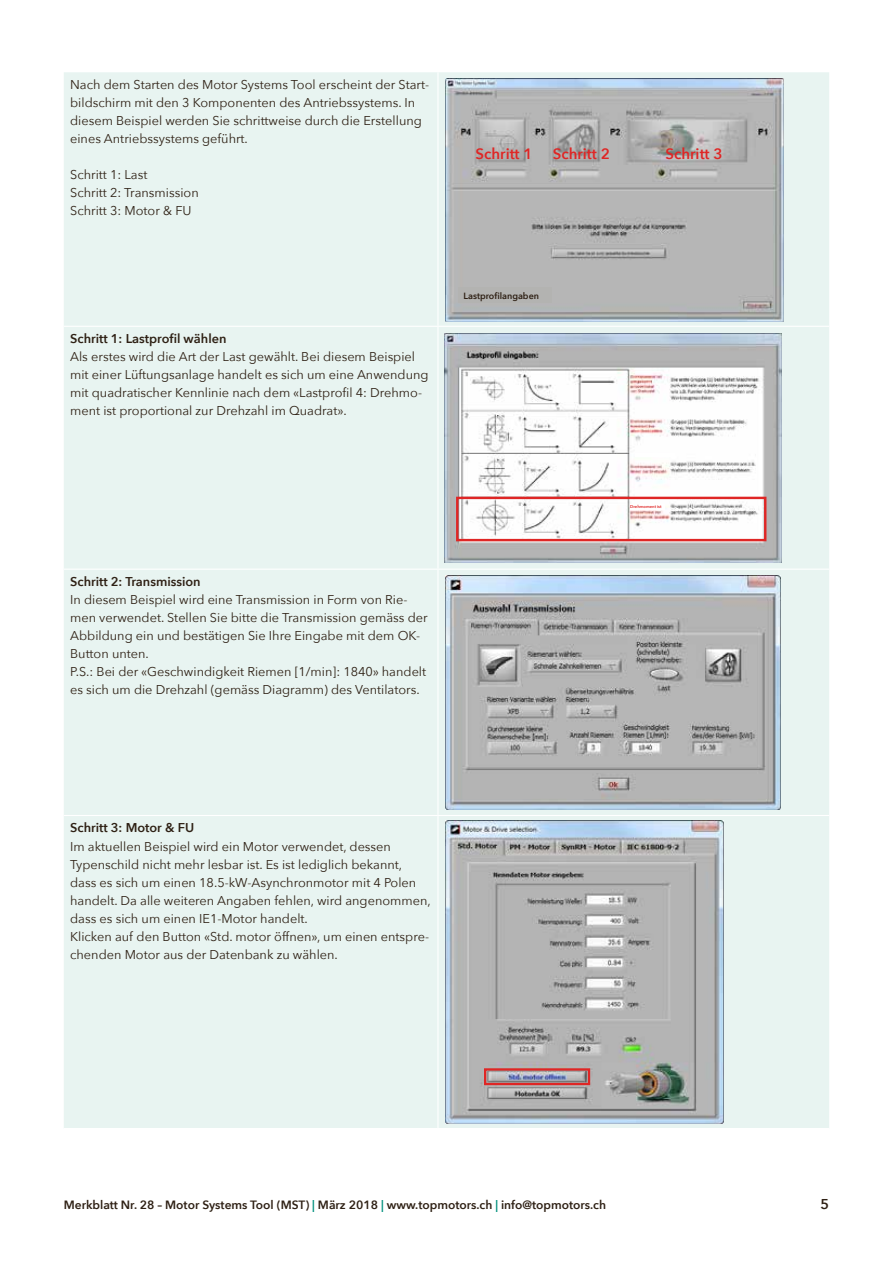
<style>
.page{position:relative;width:893px;height:1263px;background:#fff}
.page>*{position:absolute;margin:0;border:0;box-sizing:border-box;transform-origin:0 0}
.t1{font:600 15px "Avenir Next";color:#df2625}
.t2{font:600 14.25px "Avenir Next";color:#2e2014}
.t3{font:12.75px/18px "Avenir Next";color:#2e2014}
.t4{font:600 12.75px "Avenir Next";color:#2e2014}
.t5{font:600 12px "Avenir Next";color:#2e2014}
.t6{font:600 9px "Avenir Next";color:#2e2014}
.t7{font:600 4.2px "Avenir Next";color:#df2625}
.s1{color:#00907d}
</style>
<div class="page">
<div style="left:64px;top:72px;width:765px;height:1056px;background:#e8f4f1"></div>
<hr style="left:437px;top:72px;width:2px;height:254px;background:#fff">
<hr style="left:64px;top:326px;width:374px;height:1px;background:#fff">
<hr style="left:438px;top:326px;width:391px;height:1px;background:#fff">
<hr style="left:437px;top:327px;width:2px;height:242px;background:#fff">
<hr style="left:64px;top:569px;width:374px;height:1px;background:#fff">
<hr style="left:438px;top:569px;width:391px;height:1px;background:#fff">
<hr style="left:437px;top:570px;width:2px;height:245px;background:#fff">
<hr style="left:64px;top:815px;width:374px;height:1px;background:#fff">
<hr style="left:438px;top:815px;width:391px;height:1px;background:#fff">
<hr style="left:437px;top:816px;width:2px;height:312px;background:#fff">
<img style="left:445px;top:79px;width:339px;height:242px">
<img style="left:444px;top:333px;width:337px;height:229px">
<img style="left:445px;top:575px;width:335px;height:235px">
<img style="left:446px;top:820px;width:277px;height:304px">
<div style="left:484px;top:1068px;width:106px;height:17px;border:2px solid #df2625"></div>
<div style="left:458px;top:287px;width:94px;height:15px;background:#b3b3b1"></div>
<hr style="left:635px;top:453px;width:40px;height:4px;background:#fff">
<div style="left:456px;top:497px;width:310px;height:44px;border:2px solid #df2625"></div>
<div style="left:630px;top:504px;width:35px;height:5px;background:#fff"></div>
<p class="t3" style="left:70px;top:75px;width:360px">Nach dem Starten des Motor Systems Tool erscheint der Start&shy;bildschirm mit den 3 Komponenten des Antriebssystems. In diesem Beispiel werden Sie schrittweise durch die Erstellung eines Antriebssystems geführt.</p>
<p class="t3" style="left:70px;top:165px;width:130px">Schritt 1: Last<br>Schritt 2: Transmission<br>Schritt 3: Motor &amp; FU</p>
<p class="t4" style="left:70px;top:328px;width:158px">Schritt 1: Lastprofil wählen</p>
<p class="t3" style="left:70px;top:347px;width:360px">Als erstes wird die Art der Last gewählt. Bei diesem Beispiel mit einer Lüftungsanlage handelt es sich um eine Anwendung mit quadratischer Kennlinie nach dem «Lastprofil 4: Drehmo&shy;ment ist proportional zur Drehzahl im Quadrat».</p>
<p class="t4" style="left:70px;top:571px;width:132px">Schritt 2: Transmission</p>
<p class="t3" style="left:70px;top:590px;width:359px">In diesem Beispiel wird eine Transmission in Form von Rie&shy;men verwendet. Stellen Sie bitte die Transmission gemäss der Abbildung ein und bestätigen Sie Ihre Eingabe mit dem OK-Button unten.<br>P.S.: Bei der «Geschwindigkeit Riemen [1/min]: 1840» handelt es sich um die Drehzahl (gemäss Diagramm) des Ventilators.</p>
<p class="t1" style="left:476px;top:141px;width:59px">Schritt 1</p>
<p class="t1" style="left:553px;top:141px;width:59px">Schritt 2</p>
<p class="t1" style="left:665px;top:141px;width:59px">Schritt 3</p>
<p class="t6" style="left:463px;top:288px;width:77px">Lastprofilangaben</p>
<p class="t7" style="left:630px;top:503px;width:33px">Drehmoment ist</p>
<p class="t4" style="left:70px;top:817px;width:125px">Schritt 3: Motor &amp; FU</p>
<p class="t3" style="left:70px;top:836px;width:362px">Im aktuellen Beispiel wird ein Motor verwendet, dessen Typenschild nicht mehr lesbar ist. Es ist lediglich bekannt, dass es sich um einen 18.5-kW-Asynchronmotor mit 4 Polen handelt. Da alle weiteren Angaben fehlen, wird angenommen, dass es sich um einen IE1-Motor handelt.<br>Klicken auf den Button «Std. motor öffnen», um einen entspre&shy;chenden Motor aus der Datenbank zu wählen.</p>
<p class="t5" style="left:64px;top:1194px;width:544px">Merkblatt Nr. 28 – Motor Systems Tool (MST) <span class="s1">|</span> März 2018 <span class="s1">|</span> www.topmotors.ch <span class="s1">|</span> info@topmotors.ch</p>
<p class="t2" style="left:820px;top:1191px;width:10px">5</p>
</div>
